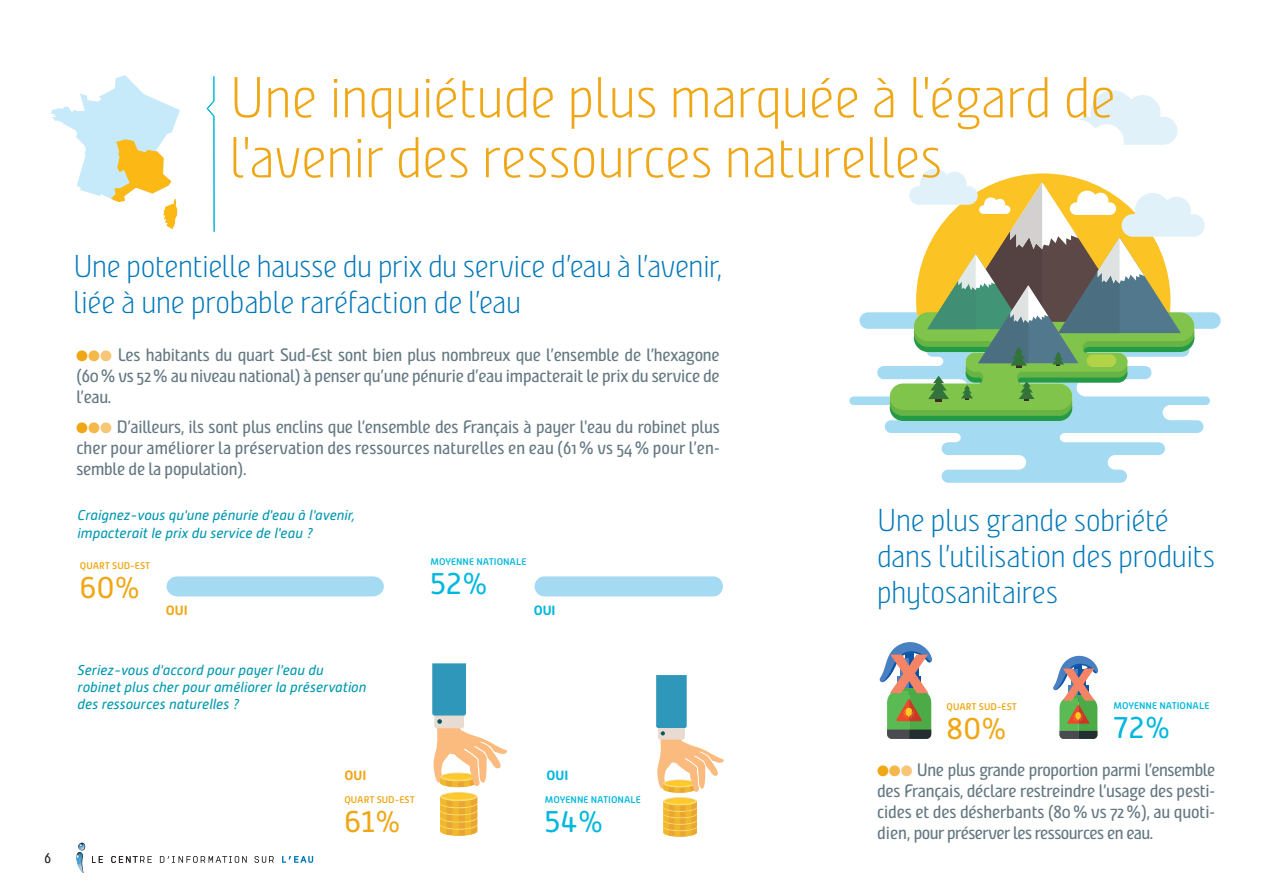
<style>
.page{position:relative;width:1263px;height:893px;background:#fff}
.page>*{position:absolute;margin:0;border:0;box-sizing:border-box;transform-origin:0 0}
.t1{font:700 72px "Gotham";color:#f48465}
.t2{font:300 expanded 60px/60px "Nordic Narrow Pro";color:#efa715}
.t3{font:700 60px "Gotham";color:#f48465}
.t4{font:300 expanded 33px/36px "Nordic Narrow Pro";letter-spacing:-.005em;color:#0078b9}
.t5{font:30px "Alwyn New Rounded";color:#00b8de}
.t6{font:30px "Alwyn New Rounded";color:#efa715}
.t7{font:18.75px/21px "Nordic Narrow Pro";letter-spacing:-.01em;color:#647882;text-align:justify}
.t8{font:15px "Nordic Narrow Pro";color:#231f20}
.t9{font:italic 14.25px/17.1px "Alwyn New Rounded";color:#0098b0}
.t10{font:700 13.5px "Alwyn New Rounded";color:#efa715}
.t11{font:700 13.5px "Alwyn New Rounded";color:#00b8de}
.t12{font:500 9.75px "Alwyn New Rounded";color:#00b8de}
.t13{font:500 9.75px "Alwyn New Rounded";color:#efa715}
.s1{color:#efa715}
.s2{color:#f4b749}
.s3{color:#f6c676}
</style>
<div class="page">
<svg style="left:160px;top:856px;width:87px;height:7px"></svg>
<svg style="left:254px;top:856px;width:20px;height:7px"></svg>
<svg style="left:282px;top:856px;width:31px;height:7px"></svg>
<svg style="left:92px;top:856px;width:11px;height:7px"></svg>
<svg style="left:111px;top:856px;width:41px;height:7px"></svg>
<svg style="left:76px;top:843px;width:9px;height:30px"></svg>
<svg style="left:206px;top:76px;width:9px;height:156px"></svg>
<svg style="left:849px;top:312px;width:372px;height:171px"></svg>
<div style="left:1212px;top:418px;width:30px;height:12px;background:#fff;border-radius:6px"></div>
<svg style="left:890px;top:90px;width:315px;height:331px"></svg>
<svg style="left:167px;top:576px;width:217px;height:20px;background:#a8dbf3"></svg>
<div style="left:535px;top:576px;width:188px;height:20px;background:#a5daf3;border-radius:10px"></div>
<svg style="left:432px;top:663px;width:75px;height:124px"></svg>
<svg style="left:656px;top:675px;width:68px;height:162px"></svg>
<svg style="left:440px;top:792px;width:37px;height:9px"></svg>
<svg style="left:440px;top:793px;width:37px;height:43px;background:#f1ba41"></svg>
<div style="left:1068px;top:686px;width:10px;height:9px;background:#4980c2"></div>
<div style="left:1078px;top:686px;width:10px;height:9px;background:#0c54a6"></div>
<svg style="left:1053px;top:656px;width:45px;height:34px"></svg>
<hr style="left:1068px;top:695px;width:21px;height:2px;background:#4caa47">
<svg style="left:1059px;top:696px;width:38px;height:43px;background:#6a944f"></svg>
<div style="left:897px;top:677px;width:12px;height:11px;background:#4980c2"></div>
<div style="left:909px;top:677px;width:12px;height:11px;background:#0c54a6"></div>
<svg style="left:879px;top:642px;width:53px;height:40px"></svg>
<hr style="left:897px;top:688px;width:24px;height:2px;background:#4caa47">
<svg style="left:887px;top:689px;width:44px;height:50px;background:#69924d"></svg>
<svg style="left:51px;top:75px;width:129px;height:154px"></svg>
<h2 class="t2" style="left:230px;top:68px;width:887px">Une inquiétude plus marquée à l'égard de l'avenir des ressources naturelles</h2>
<p class="t8" style="left:45px;top:850px;width:8px">6</p>
<h3 class="t4" style="left:73px;top:248px;width:650px">Une potentielle hausse du prix du service d’eau à l’avenir, liée à une probable raréfaction de l’eau</h3>
<p class="t7" style="left:76px;top:344px;width:645px"><span class="s1">●</span><span class="s2">●</span><span class="s3">●</span> Les habitants du quart Sud-Est sont bien plus nombreux que l’ensemble de l’hexagone (60% vs 52% au niveau national) à penser qu’une pénurie d’eau impacterait le prix du service de l’eau.</p>
<p class="t7" style="left:76px;top:416px;width:645px"><span class="s1">●</span><span class="s2">●</span><span class="s3">●</span> D’ailleurs, ils sont plus enclins que l’ensemble des Français à payer l'eau du robinet plus cher pour améliorer la préservation des ressources naturelles en eau (61% vs 54% pour l’en&shy;semble de la population).</p>
<p class="t9" style="left:78px;top:507px;width:279px">Craignez-vous qu'une pénurie d'eau à l'avenir, impacterait le prix du service de l'eau ?</p>
<p class="t13" style="left:80px;top:560px;width:72px">QUART SUD-EST</p>
<h3 class="t6" style="left:80px;top:571px;width:62px">60%</h3>
<p class="t10" style="left:166px;top:602px;width:23px">OUI</p>
<p class="t9" style="left:78px;top:661px;width:290px">Seriez-vous d'accord pour payer l'eau du robinet plus cher pour améliorer la préservation des ressources naturelles ?</p>
<p class="t12" style="left:431px;top:556px;width:97px">MOYENNE NATIONALE</p>
<h3 class="t5" style="left:431px;top:567px;width:59px">52%</h3>
<p class="t11" style="left:534px;top:602px;width:23px">OUI</p>
<p class="t10" style="left:344px;top:767px;width:23px">OUI</p>
<p class="t11" style="left:546px;top:767px;width:23px">OUI</p>
<p class="t13" style="left:344px;top:794px;width:72px">QUART SUD-EST</p>
<p class="t12" style="left:545px;top:794px;width:97px">MOYENNE NATIONALE</p>
<h3 class="t6" style="left:344px;top:805px;width:58px">61%</h3>
<h3 class="t5" style="left:545px;top:805px;width:60px">54%</h3>
<h3 class="t4" style="left:877px;top:502px;width:339px">Une plus grande sobriété dans l’utilisation des produits phytosanitaires</h3>
<h1 class="t1" style="left:888px;top:626px;width:44px">x</h1>
<p class="t13" style="left:946px;top:701px;width:72px">QUART SUD-EST</p>
<h3 class="t6" style="left:947px;top:712px;width:62px">80%</h3>
<h2 class="t3" style="left:1061px;top:645px;width:37px">x</h2>
<p class="t12" style="left:1113px;top:700px;width:97px">MOYENNE NATIONALE</p>
<h3 class="t5" style="left:1113px;top:711px;width:58px">72%</h3>
<p class="t7" style="left:877px;top:759px;width:340px"><span class="s1">●</span><span class="s2">●</span><span class="s3">●</span> Une plus grande proportion parmi l’ensemble des Français, déclare restreindre l’usage des pesti&shy;cides et des désherbants (80% vs 72%), au quoti&shy;dien, pour préserver les ressources en eau.</p>
</div>
